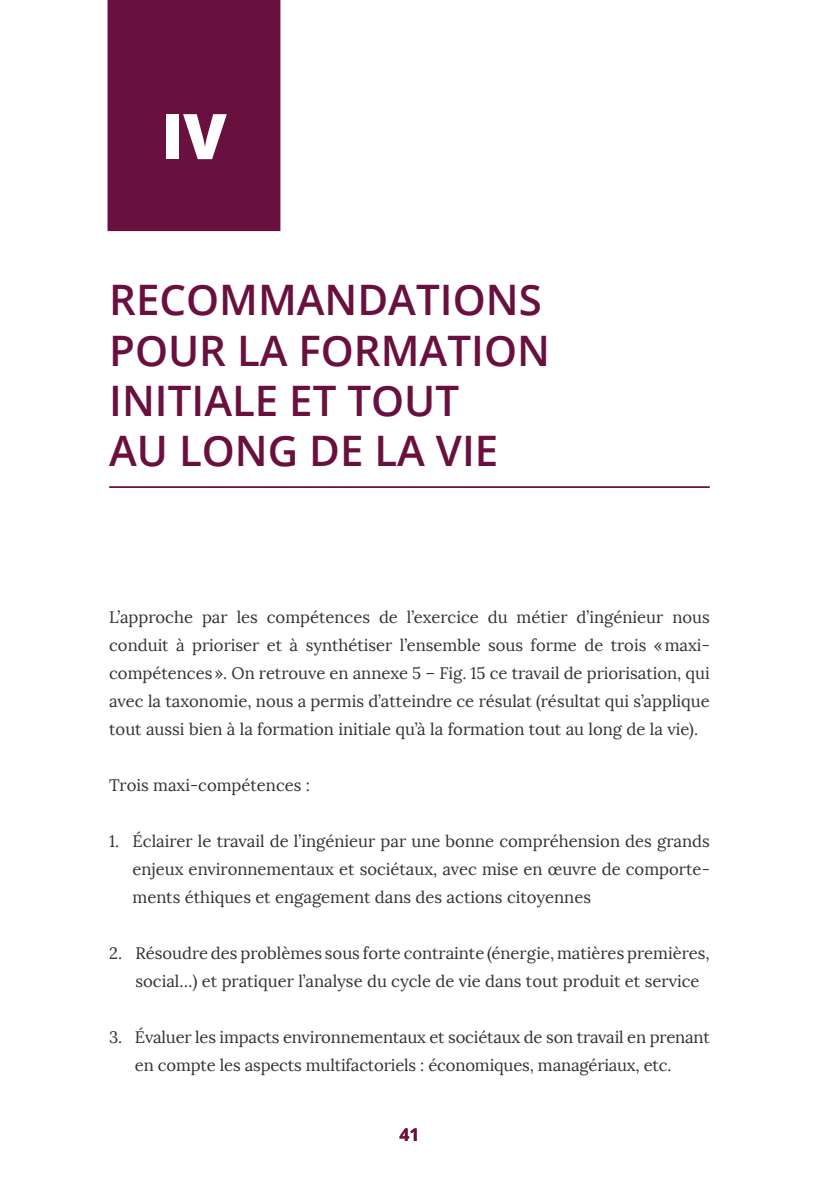
<style>
.page{position:relative;width:819px;height:1191px;background:#fff}
.page>*{position:absolute;margin:0;border:0;box-sizing:border-box;transform-origin:0 0}
.t1{font:800 63px "Open Sans";color:#fff}
.t2{font:600 42px/50.4px "Open Sans";color:#69103e}
.t3{font:700 17.5px "Open Sans";color:#69103e}
.t4{font:16.62px/28px "Lora";color:#333;text-align:justify}
</style>
<div class="page">
<div style="left:107px;top:0;width:173px;height:231px;background:#69103e"></div>
<hr style="left:109px;top:486px;width:600px;height:2px;background:#69103e">
<h1 class="t1" style="left:161px;top:88px;width:67px">IV</h1>
<h2 class="t2" style="left:109px;top:274px;width:442px">RECOMMANDATIONS<br>POUR LA FORMATION<br>INITIALE ET TOUT<br>AU LONG DE LA VIE</h2>
<p class="t4" style="left:109px;top:603px;width:602px">L’approche par les compétences de l’exercice du métier d’ingénieur nous conduit à prioriser et à synthétiser l’ensemble sous forme de trois «maxi&shy;compétences». On retrouve en annexe 5 – Fig. 15 ce travail de priorisation, qui avec la taxonomie, nous a permis d’atteindre ce résulat (résultat qui s’applique tout aussi bien à la formation initiale qu’à la formation tout au long de la vie).</p>
<p class="t4" style="left:109px;top:771px;width:202px">Trois maxi-compétences :</p>
<p class="t4" style="left:132px;top:827px;width:578px;text-indent:-23px">1. Éclairer le travail de l’ingénieur par une bonne compréhension des grands enjeux environnementaux et sociétaux, avec mise en œuvre de comporte&shy;ments éthiques et engagement dans des actions citoyennes</p>
<p class="t4" style="left:135px;top:939px;width:576px;text-indent:-26px">2. Résoudre des problèmes sous forte contrainte (énergie, matières premières, social…) et pratiquer l’analyse du cycle de vie dans tout produit et service</p>
<p class="t4" style="left:135px;top:1023px;width:576px;text-indent:-26px">3. Évaluer les impacts environnementaux et sociétaux de son travail en prenant en compte les aspects multifactoriels : économiques, managériaux, etc.</p>
<p class="t3" style="left:399px;top:1122px;width:21px">41</p>
</div>
